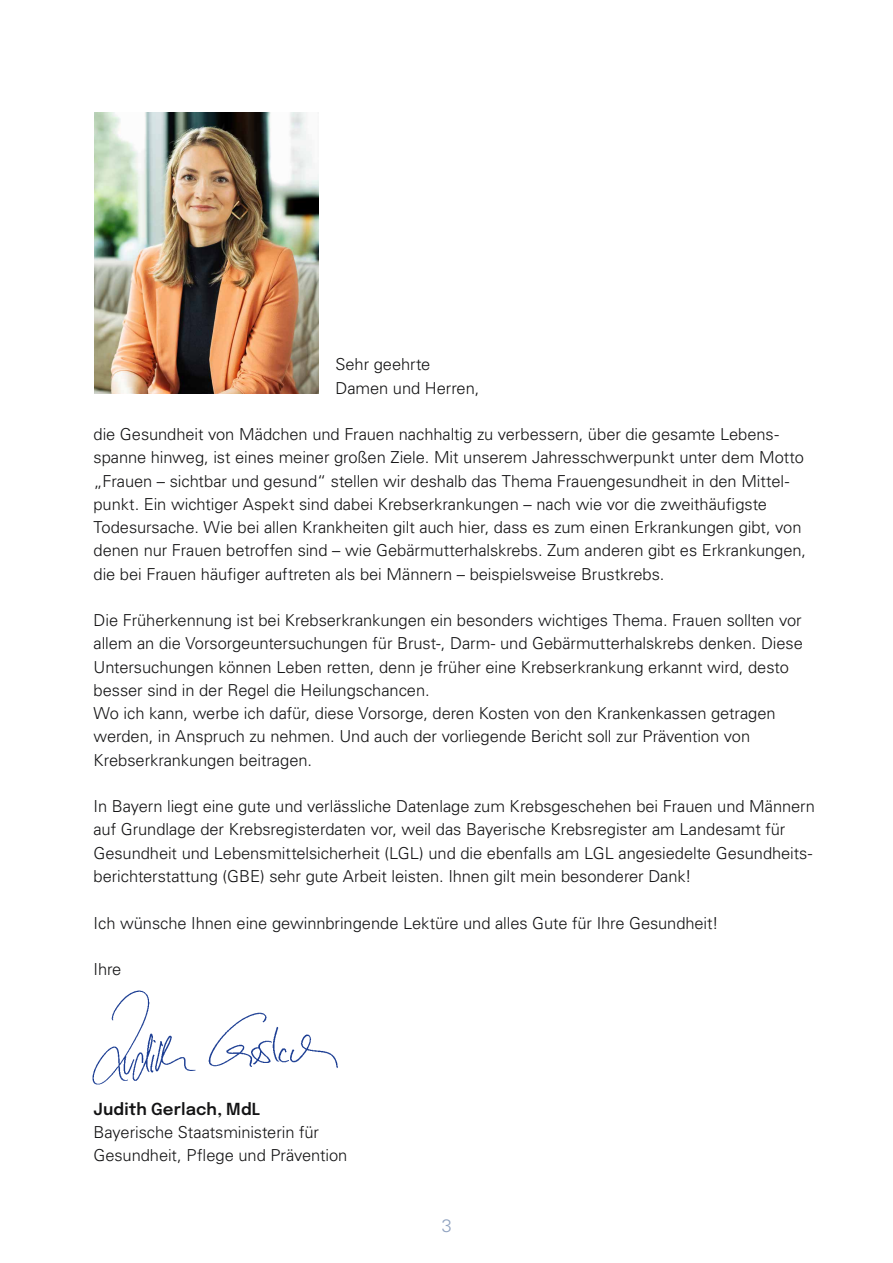
<style>
.page{position:relative;width:893px;height:1263px;background:#fff}
.page>*{position:absolute;margin:0;border:0;box-sizing:border-box;transform-origin:0 0}
.t1{font:300 18px "Univers LT Std";color:#214681}
.t2{font:300 16.5px/23.2px "Univers LT Std";letter-spacing:-.005em;color:#141415}
.t3{font:600 16.5px "Epilogue";letter-spacing:.01em;color:#141415}
</style>
<div class="page">
<img style="left:92px;top:990px;width:246px;height:95px">
<img style="left:94px;top:113px;width:224px;height:280px">
<p class="t2" style="left:335px;top:353px;width:145px">Sehr geehrte<br>Damen und Herren,</p>
<p class="t2" style="left:94px;top:423px;width:714px">die Gesundheit von Mädchen und Frauen nachhaltig zu verbessern, über die gesamte Lebens&shy;spanne hinweg, ist eines meiner großen Ziele. Mit unserem Jahresschwerpunkt unter dem Motto „Frauen – sichtbar und gesund“ stellen wir deshalb das Thema Frauengesundheit in den Mittel&shy;punkt. Ein wichtiger Aspekt sind dabei Krebserkran kungen – nach wie vor die zweithäufigste Todesursache. Wie bei allen Krankheiten gilt auch hier, dass es zum einen Erkrankungen gibt, von denen nur Frauen betroffen sind – wie Gebärmutterhalskrebs. Zum anderen gibt es Erkrankungen, die bei Frauen häufiger auftreten als bei Männern – beispielsweise Brustkrebs.</p>
<p class="t2" style="left:94px;top:609px;width:711px">Die Früherkennung ist bei Krebserkrankungen ein besonders wichtiges Thema. Frauen sollten vor allem an die Vorsorgeuntersuchungen für Brust-, Darm- und Gebärmutterhalskrebs denken. Diese Untersuchungen können Leben retten, denn je früher eine Krebserkrankung erkannt wird, desto besser sind in der Regel die Heilungschancen.</p>
<p class="t2" style="left:94px;top:702px;width:684px">Wo ich kann, werbe ich dafür, diese Vorsorge, deren Kosten von den Krankenkassen getragen werden, in Anspruch zu nehmen. Und auch der vorliegende Bericht soll zur Prävention von<br>Krebs erkrankungen beitragen.</p>
<p class="t2" style="left:94px;top:795px;width:723px">In Bayern liegt eine gute und verlässliche Datenlage zum Krebsgeschehen bei Frauen und Männern auf Grundlage der Krebsregisterdaten vor, weil das Bayerische Krebs register am Landesamt für Gesundheit und Lebensmittelsicherheit (LGL) und die ebenfalls am LGL angesiedelte Gesundheits&shy;berichterstattung (GBE) sehr gute Arbeit leisten. Ihnen gilt mein besonderer Dank!</p>
<p class="t2" style="left:94px;top:911px;width:627px">Ich wünsche Ihnen eine gewinnbringende Lektüre und alles Gute für Ihre Gesundheit!</p>
<p class="t2" style="left:94px;top:957px;width:29px">Ihre</p>
<p class="t3" style="left:94px;top:1096px;width:168px">Judith Gerlach, MdL</p>
<p class="t2" style="left:94px;top:1120px;width:255px">Bayerische Staatsministerin für<br>Gesundheit, Pflege und Prävention</p>
<p class="t1" style="left:441px;top:1215px;width:12px">3</p>
</div>
